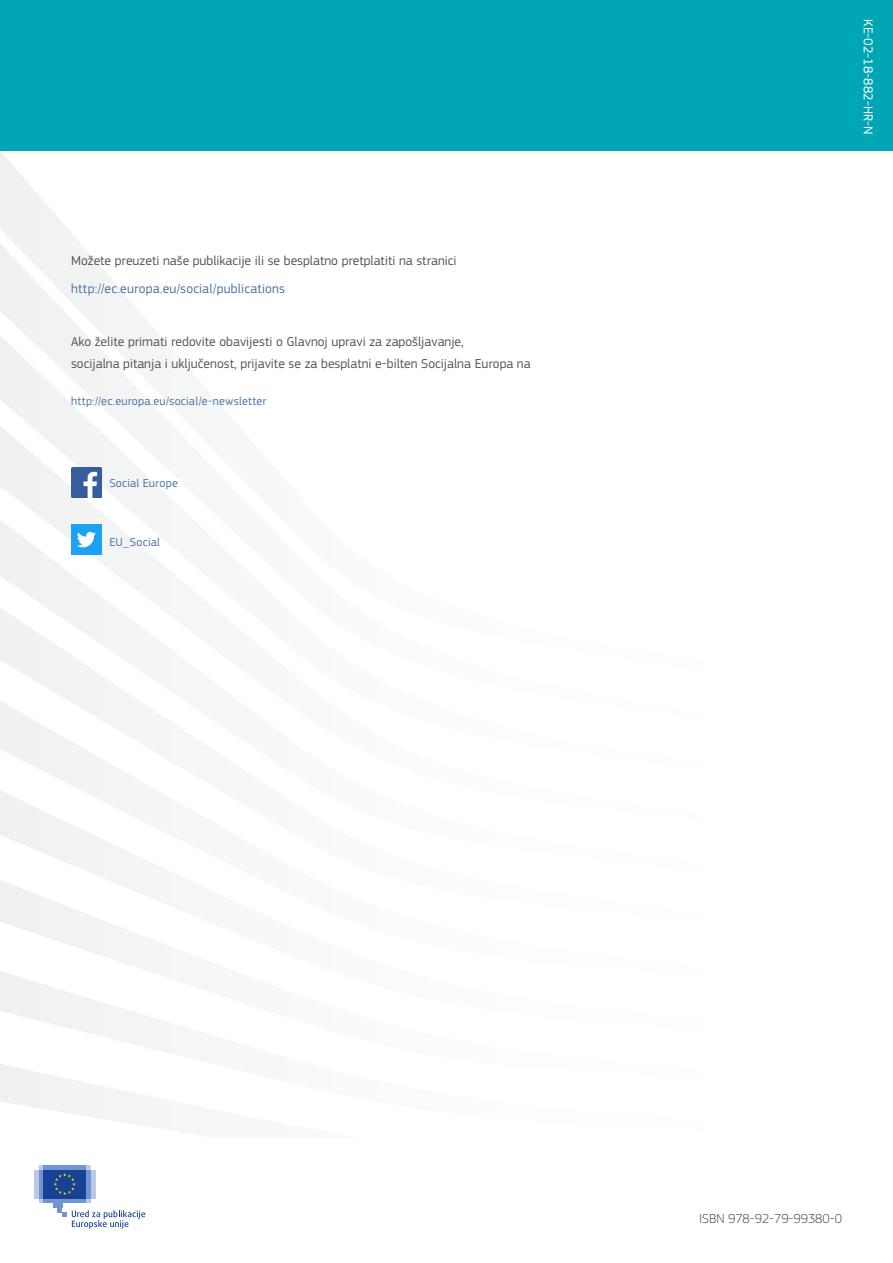
<style>
.page{position:relative;width:893px;height:1263px;background:#fff}
.page>*{position:absolute;margin:0;border:0;box-sizing:border-box;transform-origin:0 0}
.body_text{font:13.5px/22.5px "EC Square Sans Pro";color:#575756}
.bODY{font:13.5px "EC Square Sans Pro";letter-spacing:.015em;color:#4a74a5}
.ISBN{font:300 13.5px "EC Square Sans Pro";color:#575756}
.t1{font:13.5px "EC Square Sans Pro";color:#fff}
.bODY-2{font:12px "EC Square Sans Pro";letter-spacing:.02em;color:#4a74a5}
</style>
<div class="page">
<svg style="left:0;top:150px;width:826px;height:53px"></svg>
<svg style="left:0;top:203px;width:128px;height:96px;fill:#f2f3f3"></svg>
<svg style="left:0;top:299px;width:159px;height:94px;fill:#f3f4f4"></svg>
<svg style="left:0;top:393px;width:159px;height:98px;fill:#f3f4f4"></svg>
<svg style="left:0;top:491px;width:159px;height:91px;fill:#f4f4f4"></svg>
<svg style="left:0;top:582px;width:159px;height:97px;fill:#f4f4f4"></svg>
<svg style="left:0;top:679px;width:159px;height:93px;fill:#f4f5f5"></svg>
<svg style="left:0;top:772px;width:159px;height:93px;fill:#f4f5f5"></svg>
<svg style="left:0;top:865px;width:159px;height:94px"></svg>
<svg style="left:0;top:959px;width:159px;height:91px"></svg>
<svg style="left:0;top:1064px;width:159px;height:64px;fill:#f4f5f5"></svg>
<div style="left:0;top:0;width:893px;height:150px;background:#00a6b4"></div>
<img style="left:71px;top:467px;width:31px;height:31px">
<div style="left:71px;top:524px;width:31px;height:31px;background:#1da1f2"></div>
<svg style="left:77px;top:532px;width:19px;height:15px"></svg>
<div style="left:39px;top:1198px;width:52px;height:5px;background:#bcc8e8"></div>
<div style="left:43px;top:1198px;width:43px;height:5px;background:#7196cf"></div>
<div style="left:86px;top:1170px;width:5px;height:28px;background:#7196cf"></div>
<hr style="left:91px;top:1170px;width:4px;height:28px;background:#bcc8e8">
<hr style="left:39px;top:1170px;width:4px;height:28px;background:#7196cf">
<div style="left:34px;top:1170px;width:5px;height:28px;background:#bcc8e8"></div>
<div style="left:53px;top:1198px;width:9px;height:10px;background:#7196cf"></div>
<hr style="left:58px;top:1198px;width:4px;height:14px;background:#7196cf">
<div style="left:43px;top:1170px;width:43px;height:28px;background:#164194"></div>
<svg style="left:39px;top:1165px;width:52px;height:30px"></svg>
<svg style="left:62px;top:1210px;width:83px;height:19px"></svg>
<p class="body_text" style="left:71px;top:250px;width:387px">Možete preuzeti naše publikacije ili se besplatno pretplatiti na stranici</p>
<p class="bODY" style="left:71px;top:281px;width:215px">http://ec.europa.eu/social/publications</p>
<p class="body_text" style="left:71px;top:330px;width:461px">Ako želite primati redovite obavijesti o Glavnoj upravi za zapošljavanje,<br>socijalna pitanja i uključenost, prijavite se za besplatni e-bilten Socijalna Europa na</p>
<p class="bODY-2" style="left:71px;top:394px;width:197px">http://ec.europa.eu/social/e-newsletter</p>
<p class="bODY-2" style="left:109px;top:476px;width:70px">Social Europe</p>
<p class="bODY-2" style="left:109px;top:535px;width:52px">EU_Social</p>
<p class="t1" style="left:876px;top:19px;width:117px;rotate:90deg">KE-02-18-882-HR-N</p>
<p class="ISBN" style="left:699px;top:1210px;width:144px">ISBN 978-92-79-99380-0</p>
</div>
